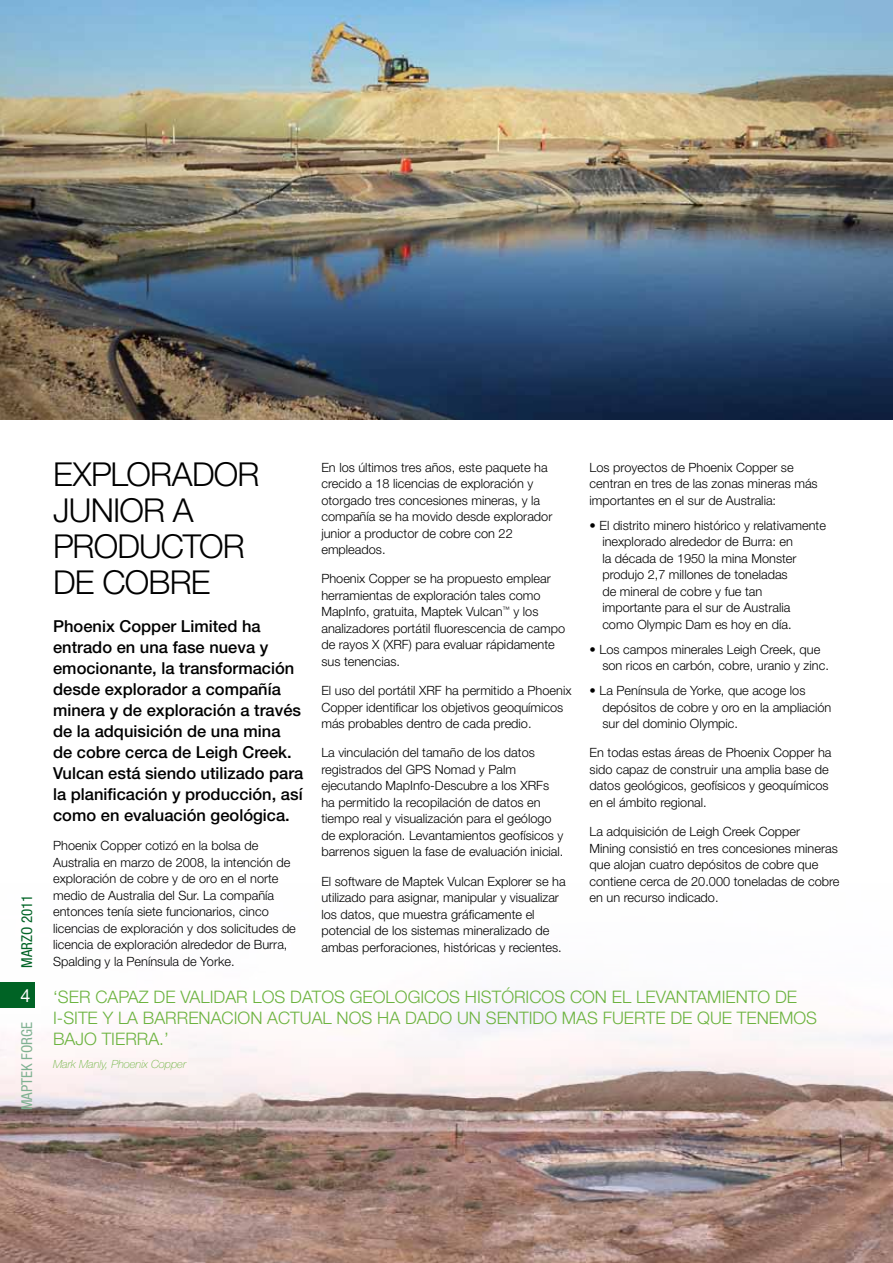
<style>
.page{position:relative;width:893px;height:1263px;background:#fff}
.page>*{position:absolute;margin:0;border:0;box-sizing:border-box;transform-origin:0 0}
.t1{font:300 33px/36px "Helvetica Neue LT Std";letter-spacing:-.025em;color:#000}
.t2{font:18px "Helvetica Neue LT Std";color:#fff}
.t3{font:300 17.25px/21px "Helvetica Neue LT Std";color:#6cb33f}
.t4{font:500 16.5px/21px "Helvetica Neue LT Std";color:#000}
.t5{font:condensed 15px "Helvetica Neue LT Std";color:#80b192}
.t6{font:condensed 15px "Helvetica Neue LT Std";color:#006325}
.t7{font:300 12.75px/16.5px "Helvetica Neue LT Std";color:#000}
.t8{font:italic 100 11.25px "Helvetica Neue LT Std";letter-spacing:-.005em;color:#6cb33f}
</style>
<div class="page">
<img style="left:0;top:1002px;width:893px;height:261px">
<div style="left:0;top:982px;width:35px;height:25px;background:#006325"></div>
<img style="left:0;top:0;width:893px;height:420px">
<p class="t6" style="left:18px;top:968px;width:75px;rotate:-90deg">MARZO 2011</p>
<h2 class="t2" style="left:20px;top:984px;width:12px">4</h2>
<p class="t5" style="left:18px;top:1110px;width:90px;rotate:-90deg">MAPTEK FORGE</p>
<h1 class="t1" style="left:53px;top:456px;width:208px">EXPLORADOR<br>JUNIOR A<br>PRODUCTOR<br>DE COBRE</h1>
<p class="t4" style="left:53px;top:616px;width:252px">Phoenix Copper Limited ha entrado en una fase nueva y emocionante, la transformación desde explorador a compañía minera y de exploración a través de la adquisición de una mina de cobre cerca de Leigh Creek.<br>Vulcan está siendo utilizado para la planificación y producción, así como en evaluación geológica.</p>
<p class="t7" style="left:53px;top:837px;width:244px">Phoenix Copper cotizó en la bolsa de Australia en marzo de 2008, la intención de exploración de cobre y de oro en el norte medio de Australia del Sur. La compañía entonces tenía siete funcionarios, cinco licencias de exploración y dos solicitudes de licencia de exploración alrededor de Burra, Spalding y la Península de Yorke.</p>
<p class="t7" style="left:321px;top:459px;width:232px">En los últimos tres años, este paquete ha crecido a 18 licencias de exploración y otorgado tres concesiones mineras, y la compañía se ha movido desde explorador junior a productor de cobre con 22 empleados.</p>
<p class="t7" style="left:321px;top:570px;width:245px">Phoenix Copper se ha propuesto emplear herramientas de exploración tales como MapInfo, gratuita, Maptek Vulcan<sup>™</sup> y los analizadores portátil fluorescencia de campo de rayos X (XRF) para evaluar rápidamente sus tenencias.</p>
<p class="t7" style="left:321px;top:682px;width:252px">El uso del portátil XRF ha permitido a Phoenix<br>Copper identificar los objetivos geoquímicos más probables dentro de cada predio.</p>
<p class="t7" style="left:321px;top:744px;width:244px">La vinculación del tamaño de los datos registrados del GPS Nomad y Palm ejecutando MapInfo-Descubre a los XRFs ha permitido la recopilación de datos en tiempo real y visualización para el geólogo de exploración. Levantamientos geofísicos y barrenos siguen la fase de evaluación inicial.</p>
<p class="t7" style="left:321px;top:873px;width:246px">El software de Maptek Vulcan Explorer se ha utilizado para asignar, manipular y visualizar los datos, que muestra gráficamente el potencial de los sistemas mineralizado de ambas perforaciones, históricas y recientes.</p>
<p class="t7" style="left:590px;top:459px;width:230px">Los proyectos de Phoenix Copper se centran en tres de las zonas mineras más importantes en el sur de Australia:</p>
<p class="t7" style="left:602px;top:517px;width:225px;text-indent:-13px">• El distrito minero histórico y relativamente inexplorado alrededor de Burra: en<br>la década de 1950 la mina Monster produjo 2,7 millones de toneladas<br>de mineral de cobre y fue tan<br>importante para el sur de Australia<br>como Olympic Dam es hoy en día.</p>
<p class="t7" style="left:602px;top:641px;width:228px;text-indent:-13px">• Los campos minerales Leigh Creek, que son ricos en carbón, cobre, uranio y zinc.</p>
<p class="t7" style="left:602px;top:682px;width:231px;text-indent:-13px">• La Península de Yorke, que acoge los depósitos de cobre y oro en la ampliación sur del dominio Olympic.</p>
<p class="t7" style="left:590px;top:744px;width:243px">En todas estas áreas de Phoenix Copper ha sido capaz de construir una amplia base de datos geológicos, geofísicos y geoquímicos en el ámbito regional.</p>
<p class="t7" style="left:590px;top:823px;width:251px">La adquisición de Leigh Creek Copper<br>Mining consistió en tres concesiones mineras que alojan cuatro depósitos de cobre que contiene cerca de 20.000 toneladas de cobre en un recurso indicado.</p>
<h3 class="t3" style="left:53px;top:986px;width:765px">‘SER CAPAZ DE VALIDAR LOS DATOS GEOLOGICOS HISTÓRICOS CON EL LEVANTAMIENTO DE<br>I-SITE Y LA BARRENACION ACTUAL NOS HA DADO UN SENTIDO MAS FUERTE DE QUE TENEMOS<br>BAJO TIERRA.’</h3>
<p class="t8" style="left:53px;top:1058px;width:135px">Mark Manly, Phoenix Copper</p>
</div>
